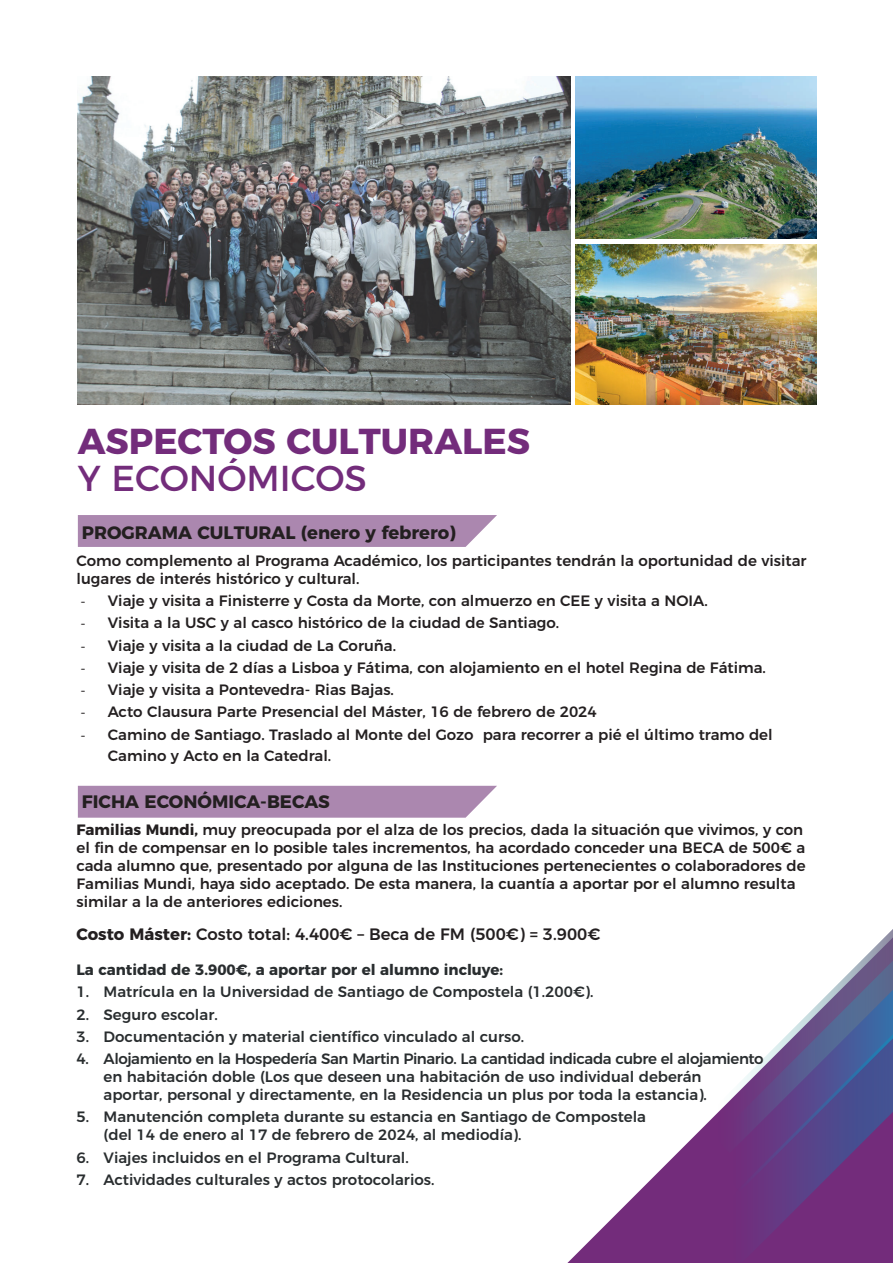
<style>
.page{position:relative;width:893px;height:1263px;background:#fff}
.page>*{position:absolute;margin:0;border:0;box-sizing:border-box;transform-origin:0 0}
.t1{font:700 36px "Montserrat";color:#732c7b}
.t2{font:36px "Montserrat";color:#732c7b}
.t3{font:700 18px "Montserrat";color:#231f20}
.t4{font:500 16.5px "Montserrat";color:#231f20}
.t5{font:500 15px/18px "Montserrat";color:#231f20}
.t6{font:500 15px/18px "Montserrat";color:#292d2f}
.t7{font:700 15px "Montserrat";color:#292d2f}
.s1{font-family:"Calibri";font-weight:400}
.s2{font-weight:700}
</style>
<div class="page">
<svg style="left:567px;top:1131px;width:134px;height:132px"></svg>
<svg style="left:701px;top:1192px;width:192px;height:71px;background:#712d7c"></svg>
<svg style="left:701px;top:1153px;width:192px;height:39px;background:#6a3380"></svg>
<svg style="left:699px;top:929px;width:194px;height:224px"></svg>
<div style="left:78px;top:786px;width:419px;height:32px;background:#ab87af"></div>
<div style="left:78px;top:515px;width:419px;height:32px;background:#ab87af"></div>
<img style="left:78px;top:77px;width:492px;height:327px">
<img style="left:575px;top:77px;width:241px;height:161px">
<img style="left:575px;top:245px;width:241px;height:159px">
<h1 class="t1" style="left:78px;top:412px;width:454px">ASPECTOS CULTURALES</h1>
<h1 class="t2" style="left:78px;top:450px;width:291px">Y ECONÓMICOS</h1>
<p class="t3" style="left:82px;top:518px;width:375px">PROGRAMA CULTURAL (enero y febrero)</p>
<p class="t5" style="left:77px;top:550px;width:731px">Como complemento al Programa Académico, los participantes tendrán la oportunidad de visitar lugares de interés histórico y cultural.</p>
<p class="t5" style="left:81px;top:591px;width:628px"><span class="s1">-</span> Viaje y visita a Finisterre y Costa da Morte, con almuerzo en CEE y visita a NOIA.</p>
<p class="t5" style="left:81px;top:613px;width:480px"><span class="s1">-</span> Visita a la USC y al casco histórico de la ciudad de Santiago.</p>
<p class="t5" style="left:81px;top:635px;width:317px"><span class="s1">-</span> Viaje y visita a la ciudad de La Coruña.</p>
<p class="t5" style="left:81px;top:657px;width:687px"><span class="s1">-</span> Viaje y visita de 2 días a Lisboa y Fátima, con alojamiento en el hotel Regina de Fátima.</p>
<p class="t5" style="left:81px;top:680px;width:315px"><span class="s1">-</span> Viaje y visita a Pontevedra- Rias Bajas.</p>
<p class="t5" style="left:81px;top:702px;width:517px"><span class="s1">-</span> Acto Clausura Parte Presencial del Máster, 16 de febrero de 2024</p>
<p class="t5" style="left:108px;top:722px;width:666px;line-height:21.6px;text-indent:-27px"><span class="s1">-</span> Camino de Santiago. Traslado al Monte del Gozo para recorrer a pié el último tramo del<br>Camino y Acto en la Catedral.</p>
<p class="t3" style="left:82px;top:787px;width:249px">FICHA ECONÓMICA-BECAS</p>
<p class="t5" style="left:77px;top:819px;width:731px"><span class="s2">Familias Mundi,</span> muy preocupada por el alza de los precios, dada la situación que vivimos, y con el fin de compensar en lo posible tales incrementos, ha acordado conceder una BECA de 500€ a cada alumno que, presentado por alguna de las Instituciones pertenecientes o colaboradores de Familias Mundi, haya sido aceptado. De esta manera, la cuantía a aportar por el alumno resulta similar a la de anteriores ediciones.</p>
<p class="t4" style="left:77px;top:921px;width:525px"><span class="s2">Costo Máster:</span> Costo total: 4.400€ – Beca de FM (500€) = 3.900€</p>
<p class="t7" style="left:77px;top:957px;width:428px">La cantidad de 3.900€, a aportar por el alumno incluye:</p>
<p class="t6" style="left:77px;top:982px;width:518px">1. Matrícula en la Universidad de Santiago de Compostela (1.200€).</p>
<p class="t6" style="left:77px;top:1004px;width:143px">2. Seguro escolar.</p>
<p class="t6" style="left:77px;top:1026px;width:449px">3. Documentación y material científico vinculado al curso.</p>
<p class="t6" style="left:104px;top:1049px;width:662px;text-indent:-27px">4. Alojamiento en la Hospedería San Martin Pinario. La cantidad indicada cubre el alojamiento en habitación doble (Los que deseen una habitación de uso individual deberán aportar, personal y directamente, en la Residencia un plus por toda la estancia).</p>
<p class="t6" style="left:104px;top:1107px;width:544px;text-indent:-27px">5. Manutención completa durante su estancia en Santiago de Compostela (del 14 de enero al 17 de febrero de 2024, al mediodía).</p>
<p class="t6" style="left:77px;top:1147px;width:334px">6. Viajes incluidos en el Programa Cultural.</p>
<p class="t6" style="left:77px;top:1169px;width:359px">7. Actividades culturales y actos protocolarios.</p>
</div>
